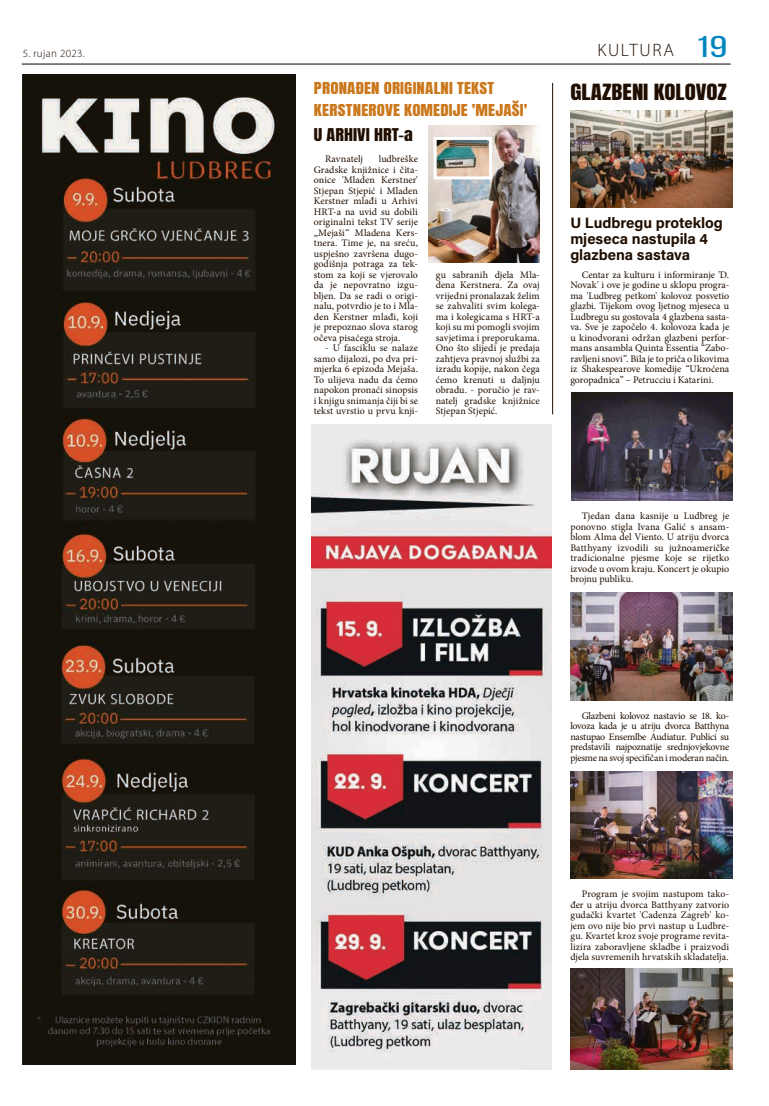
<style>
.page{position:relative;width:769px;height:1106px;background:#fff}
.page>*{position:absolute;margin:0;border:0;box-sizing:border-box;transform-origin:0 0}
.t1{font:19px "Anton";color:#200e00;scale:1.2 1}
.t2{font:300 18px "Myriad Pro";letter-spacing:.085em;color:#200e00}
.t3{font:15px/16px "Acumin Variable Concept";letter-spacing:-.005em;color:#200e00}
.t4{font:15px "Anton";letter-spacing:.005em;color:#200e00;scale:1.2 1}
.t5{font:14px/22px "Anton";letter-spacing:.015em;color:#cb781d;scale:1.2 1}
.t6{font:300 11px "Myriad Pro";letter-spacing:.03em;color:#200e00}
.t7{font:10px/10.5px "Minion Pro";color:#200e00;text-align:justify}
.s1{font-family:"Bebas Neue";font-weight:400;font-size:30px;color:#0085be}
</style>
<div class="page">
<hr style="left:22px;top:64px;width:708px;height:1px;background:#000">
<img style="left:428px;top:126px;width:111px;height:136px">
<img style="left:437px;top:141px;width:51px;height:34px">
<div style="left:433px;top:137px;width:59px;height:42px;border:3px solid #fff"></div>
<img style="left:23px;top:74px;width:272px;height:990px">
<img style="left:311px;top:425px;width:240px;height:644px">
<img style="left:570px;top:111px;width:161px;height:97px">
<img style="left:571px;top:393px;width:160px;height:107px">
<img style="left:570px;top:593px;width:161px;height:107px">
<img style="left:570px;top:771px;width:161px;height:107px">
<img style="left:570px;top:968px;width:161px;height:101px">
<hr style="left:552px;top:83px;width:1px;height:331px;background:#200e00">
<p class="t6" style="left:23px;top:47px;width:64px">5. rujan 2023.</p>
<h3 class="t5" style="left:314px;top:79px;width:179px">PRONAĐEN ORIGINALNI TEKST<br>KERSTNEROVE KOMEDIJE 'MEJAŠI'</h3>
<h3 class="t4" style="left:314px;top:126px;width:84px">U ARHIVI HRT-a</h3>
<p class="t7" style="left:325px;top:154px;width:39px">Ravnatelj</p>
<p class="t7" style="left:314px;top:154px;width:106px;text-indent:65px">ludbreške Gradske knjižnice i čita&shy;onice 'Mladen Kerstner' Stjepan Stjepić i Mladen Kerstner mlađi u Arhivi HRT-a na uvid su dobili originalni tekst TV serije „Mejaši“ Mladena Kers&shy;tnera. Time je, na sreću, uspješno završena dugo&shy;godišnja potraga za tek&shy;stom za koji se vjerovalo da je nepovratno izgu&shy;bljen. Da se radi o origi&shy;nalu, potvrdio je to i Mla&shy;den Kerstner mlađi, koji je prepoznao slova starog očeva pisaćega stroja.</p>
<p class="t7" style="left:314px;top:343px;width:106px;text-indent:11px">- U fasciklu se nalaze samo dijalozi, po dva pri&shy;mjerka 6 epizoda Mejaša.<br>To ulijeva nadu da ćemo napokon pronaći sinopsis i knjigu snimanja čiji bi se tekst uvrstio u prvu knji-</p>
<p class="t7" style="left:435px;top:269px;width:106px">gu sabranih djela Mla&shy;dena Kerstnera. Za ovaj vrijedni pronalazak želim se zahvaliti svim kolega&shy;ma i kolegicama s HRT-a koji su mi pomogli svojim savjetima i preporukama.<br>Ono što slijedi je predaja zahtjeva pravnoj službi za izradu kopije, nakon čega ćemo krenuti u daljnju obradu. - poručio je rav&shy;natelj gradske knjižnice Stjepan Stjepić.</p>
<h2 class="t2" style="left:597px;top:40px;width:131px">KULTURA <span class="s1">19</span></h2>
<h1 class="t1" style="left:570px;top:82px;width:132px">GLAZBENI KOLOVOZ</h1>
<h3 class="t3" style="left:570px;top:214px;width:154px">U Ludbregu proteklog mjeseca nastupila 4 glazbena sastava</h3>
<p class="t7" style="left:570px;top:269px;width:160px;text-indent:11px">Centar za kulturu i informiranje 'D.<br>Novak' i ove je godine u sklopu progra&shy;ma 'Ludbreg petkom' kolovoz posvetio glazbi. Tijekom ovog ljetnog mjeseca u Ludbregu su gostovala 4 glazbena sasta&shy;va. Sve je započelo 4. kolovoza kada je u kinodvorani održan glazbeni perfor&shy;mans ansambla Quinta Essentia “Zabo&shy;ravljeni snovi”. Bila je to priča o likovima iz Shakespearove komedije “Ukroćena goropadnica” – Petrucciu i Katarini.</p>
<p class="t7" style="left:570px;top:511px;width:160px;text-indent:11px">Tjedan dana kasnije u Ludbreg je ponovno stigla Ivana Galić s ansam&shy;blom Alma del Viento. U atriju dvorca Batthyany izvodili su južnoameričke tradicionalne pjesme koje se rijetko izvode u ovom kraju. Koncert je okupio brojnu publiku.</p>
<p class="t7" style="left:570px;top:710px;width:160px;text-indent:11px">Glazbeni kolovoz nastavio se 18. ko&shy;lovoza kada je u atriju dvorca Batthyna nastupao Ensemlbe Audiatur. Publici su predstavili najpoznatije srednjovjekovne pjesme na svoj specifičan i moderan način.</p>
<p class="t7" style="left:570px;top:888px;width:160px;text-indent:11px">Program je svojim nastupom tako&shy;đer u atriju dvorca Batthyany zatvorio gudački kvartet 'Cadenza Zagreb' ko&shy;jem ovo nije bio prvi nastup u Ludbre&shy;gu. Kvartet kroz svoje programe revita&shy;lizira zaboravljene skladbe i praizvodi djela suvremenih hrvatskih skladatelja.</p>
</div>
